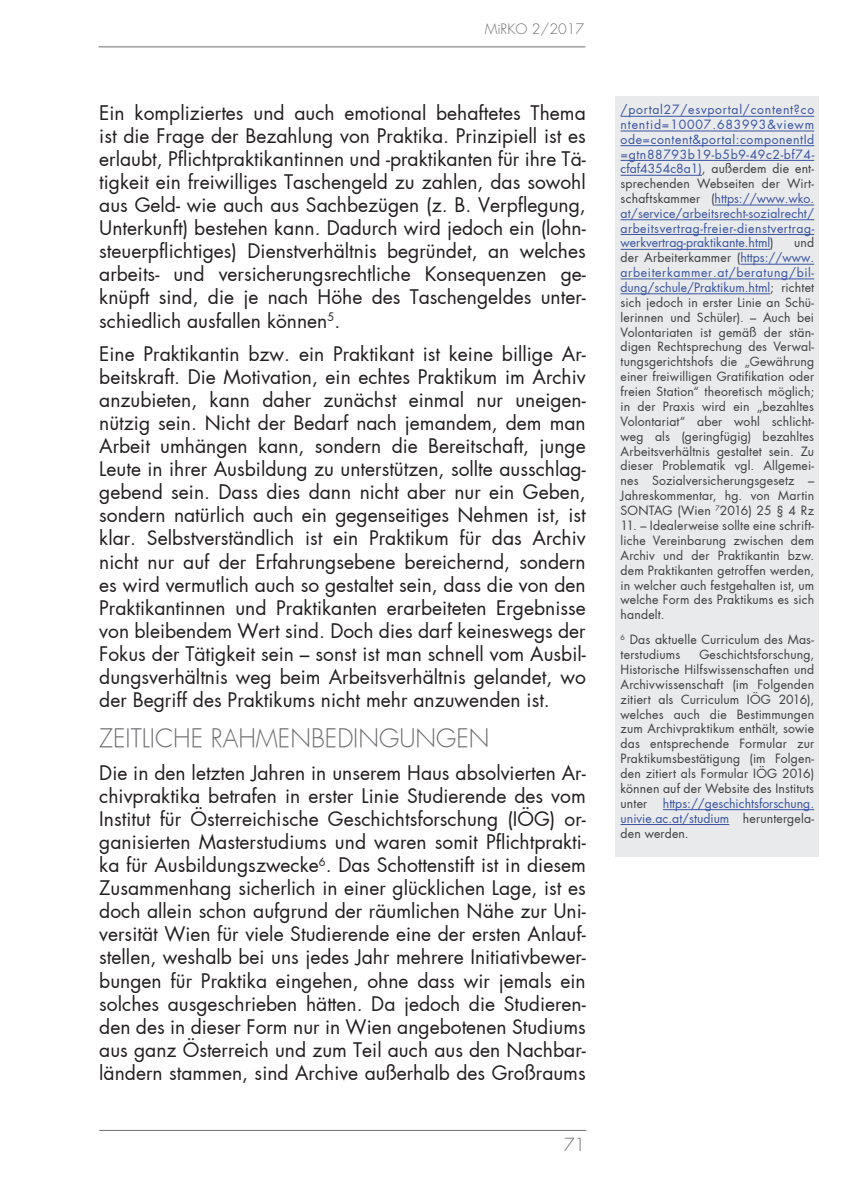
<style>
.page{position:relative;width:844px;height:1191px;background:#fff}
.page>*{position:absolute;margin:0;border:0;box-sizing:border-box;transform-origin:0 0}
.t1{font:300 24.5px "Futura";color:#6d6e71}
.t2{font:19.25px/23.1px "Futura";color:#231f20;text-align:justify}
.t3{font:300 17.5px "Futura";color:#6d6e71}
.t4{font:300 14px "Futura";color:#6d6e71}
.t5{font:12.25px/14.9px "Futura";letter-spacing:.015em;color:#3e3e3f;text-align:justify}
.t6{font:12.25px/14.7px "Futura";color:#3853a3;text-align:justify}
.s1{color:#3e3e3f}
.s2{color:#3853a3}
</style>
<div class="page">
<hr style="left:99px;top:1130px;width:487px;height:1px;background:#6d6e71">
<hr style="left:98px;top:47px;width:487px;height:1px;background:#6d6e71">
<div style="left:615px;top:97px;width:204px;height:760px;background:#e9eaeb"></div>
<hr style="left:620px;top:116px;width:194px;height:1px;background:#3853a3">
<hr style="left:620px;top:130px;width:194px;height:1px;background:#3853a3">
<hr style="left:620px;top:145px;width:194px;height:1px;background:#3853a3">
<hr style="left:620px;top:160px;width:194px;height:1px;background:#3853a3">
<hr style="left:620px;top:175px;width:81px;height:1px;background:#3853a3">
<hr style="left:714px;top:205px;width:100px;height:1px;background:#3853a3">
<hr style="left:620px;top:219px;width:194px;height:1px;background:#3853a3">
<hr style="left:620px;top:234px;width:194px;height:1px;background:#3853a3">
<hr style="left:620px;top:249px;width:150px;height:1px;background:#3853a3">
<hr style="left:740px;top:264px;width:74px;height:1px;background:#3853a3">
<hr style="left:620px;top:278px;width:194px;height:1px;background:#3853a3">
<hr style="left:620px;top:293px;width:150px;height:1px;background:#3853a3">
<hr style="left:662px;top:809px;width:152px;height:1px;background:#3853a3">
<hr style="left:620px;top:824px;width:109px;height:1px;background:#3853a3">
<p class="t4" style="left:484px;top:20px;width:101px">MiRKO 2/2017</p>
<p class="t2" style="left:99px;top:101px;width:488px">Ein kompliziertes und auch emotional behaftetes Thema ist die Frage der Bezahlung von Praktika. Prinzipiell ist es erlaubt, Pflichtpraktikantinnen und -praktikanten für ihre Tä&shy;tigkeit ein freiwilliges Taschengeld zu zahlen, das sowohl aus Geld- wie auch aus Sachbezügen (z. B. Verpflegung, Unterkunft) bestehen kann. Dadurch wird jedoch ein (lohn&shy;steuerpflichtiges) Dienstverhältnis begründet, an welches arbeits- und versicherungsrechtliche Konsequenzen ge&shy;knüpft sind, die je nach Höhe des Taschengeldes unter&shy;schiedlich ausfallen können<sup>5</sup>.</p>
<p class="t2" style="left:99px;top:342px;width:488px">Eine Praktikantin bzw. ein Praktikant ist keine billige Ar&shy;beitskraft. Die Motivation, ein echtes Praktikum im Archiv anzubieten, kann daher zunächst einmal nur uneigen&shy;nützig sein. Nicht der Bedarf nach jemandem, dem man Arbeit umhängen kann, sondern die Bereitschaft, junge Leute in ihrer Ausbildung zu unterstützen, sollte ausschlag&shy;gebend sein. Dass dies dann nicht aber nur ein Geben, sondern natürlich auch ein gegenseitiges Nehmen ist, ist klar. Selbstverständlich ist ein Praktikum für das Archiv nicht nur auf der Erfahrungsebene bereichernd, sondern es wird vermutlich auch so gestaltet sein, dass die von den Praktikantinnen und Praktikanten erarbeiteten Ergebnisse von bleibendem Wert sind. Doch dies darf keineswegs der Fokus der Tätigkeit sein – sonst ist man schnell vom Ausbil&shy;dungsverhältnis weg beim Arbeitsverhältnis gelandet, wo der Begriff des Praktikums nicht mehr anzuwenden ist.</p>
<p class="t1" style="left:99px;top:722px;width:391px">ZEITLICHE RAHMENBEDINGUNGEN</p>
<p class="t2" style="left:99px;top:760px;width:488px">Die in den letzten Jahren in unserem Haus absolvierten Ar&shy;chivpraktika betrafen in erster Linie Studierende des vom Institut für Österreichische Geschichtsforschung (IÖG) or&shy;ganisierten Masterstudiums und waren somit Pflichtprakti&shy;ka für Ausbildungszwecke<sup>6</sup>. Das Schottenstift ist in diesem Zusammenhang sicherlich in einer glücklichen Lage, ist es doch allein schon aufgrund der räumlichen Nähe zur Uni&shy;versität Wien für viele Studierende eine der ersten Anlauf&shy;stellen, weshalb bei uns jedes Jahr mehrere Initiativbewer&shy;bungen für Praktika eingehen, ohne dass wir jemals ein solches ausgeschrieben hätten. Da jedoch die Studieren&shy;den des in dieser Form nur in Wien angebotenen Studiums aus ganz Österreich und zum Teil auch aus den Nachbar&shy;ländern stammen, sind Archive außerhalb des Großraums</p>
<p class="t3" style="left:563px;top:1134px;width:23px">71</p>
<p class="t6" style="left:620px;top:102px;width:195px">/portal27/esvportal/content?co ntentid=10007.683993&amp;viewm ode=content&amp;portal:componentId =gtn88793b19-b5b9-49c2-bf74- cfaf4354c8a1)<span class="s1">, außerdem die ent&shy;sprechenden Webseiten der Wirt&shy;schaftskammer (</span>https://www.wko. at/service/arbeitsrecht-sozialrecht/ arbeitsvertrag-freier-dienstvertrag&shy;werkvertrag-praktikante.html<span class="s1">)</span></p>
<p class="t5" style="left:620px;top:235px;width:195px;text-indent:173px">und der Arbeiterkammer (<span class="s2">https://www. arbeiterkammer.at/beratung/bil&shy;dung/schule/Praktikum.html</span>; richtet sich jedoch in erster Linie an Schü&shy;lerinnen und Schüler). – Auch bei Volontariaten ist gemäß der stän&shy;digen Rechtsprechung des Verwal&shy;tungsgerichtshofs die „Gewährung einer freiwilligen Gratifikation oder freien Station“ theoretisch möglich; in der Praxis wird ein „bezahltes Volontariat“ aber wohl schlicht&shy;weg als (geringfügig) bezahltes Arbeitsverhältnis gestaltet sein. Zu dieser Problematik vgl. Allgemei&shy;nes Sozialversicherungsgesetz – Jahreskommentar, hg. von Martin SONTAG (Wien <sup>7</sup>2016) 25 § 4 Rz</p>
<p class="t5" style="left:620px;top:518px;width:195px">11. – Idealerweise sollte eine schrift&shy;liche Vereinbarung zwischen dem Archiv und der Praktikantin bzw. dem Praktikanten getroffen werden, in welcher auch festgehalten ist, um welche Form des Praktikums es sich handelt.</p>
<p class="t5" style="left:620px;top:632px;width:195px"><sup>6</sup> Das aktuelle Curriculum des Mas&shy;terstudiums</p>
<p class="t5" style="left:620px;top:647px;width:195px;text-indent:79px">Geschichtsforschung, Historische Hilfswissenschaften und Archivwissenschaft (im Folgenden zitiert als Curriculum IÖG 2016), welches auch die Bestimmungen zum Archivpraktikum enthält, sowie das entsprechende Formular zur Praktikumsbestätigung (im Folgen&shy;den zitiert als Formular IÖG 2016) können auf der Website des Instituts unter</p>
<p class="t6" style="left:620px;top:795px;width:195px;text-indent:42px">https://geschichtsforschung. univie.ac.at/studium <span class="s1">heruntergela&shy;den werden.</span></p>
</div>
